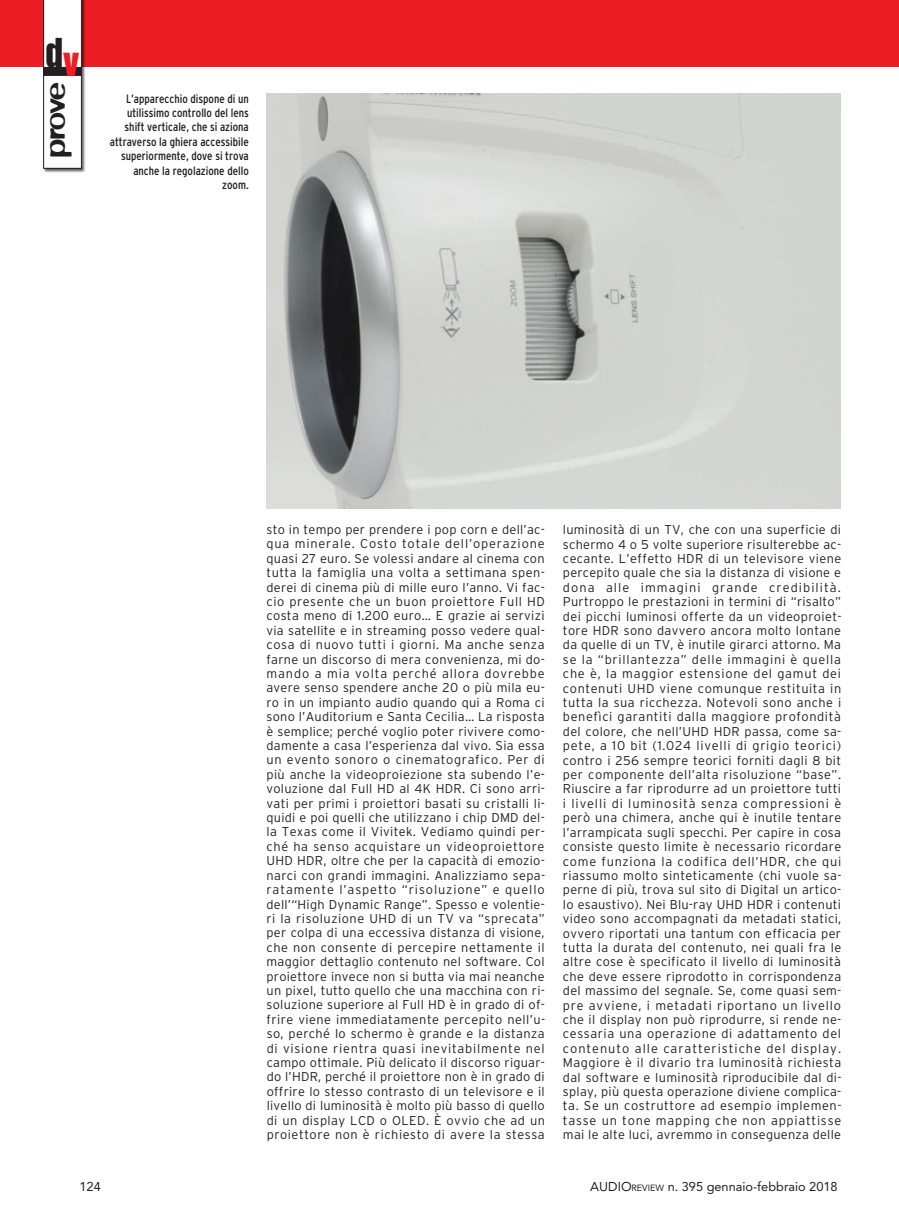
<style>
.page{position:relative;width:899px;height:1217px;background:#fff}
.page>*{position:absolute;margin:0;border:0;box-sizing:border-box;transform-origin:0 0}
.t1{font:36.45px "Helvetica Inserat";color:#231f20}
.t2{font:29.55px "Graphiti";letter-spacing:-.07em;color:#231f20}
.t3{font:300 12.75px/14.4px "Interstate";letter-spacing:.04em;color:#231f20;text-align:justify}
.t4{font:12.75px "Avenir";color:#231f20}
.t5{font:condensed 12px/14.4px "Interstate";color:#231f20;text-align:right}
.s1{color:#ed1d24}
.s2{font-size:9px}
</style>
<div class="page">
<hr style="left:896px;top:0;width:2px;height:67px;background:#ed1d24">
<div style="left:0;top:0;width:896px;height:67px;background:#ed1d24"></div>
<img style="left:43px;top:0;width:43px;height:173px">
<svg style="left:43px;top:0;width:39px;height:168px"></svg>
<div style="left:43px;top:67px;width:39px;height:9px;background:#231f20"></div>
<img style="left:266px;top:93px;width:574px;height:415px">
<h1 class="t1" style="left:45px;top:35px;width:36px">dd <span class="s1">vv</span></h1>
<h2 class="t2" style="left:37px;top:150px;width:76px;rotate:-90deg">prove</h2>
<p class="t5" style="left:110px;top:91px;width:140px">L’apparecchio dispone di un utilissimo controllo del lens shift verticale, che si aziona attraverso la ghiera accessibile superiormente, dove si trova anche la regolazione dello zoom.</p>
<p class="t3" style="left:266px;top:522px;width:280px">sto in tempo per prendere i pop corn e dell’ac&shy;qua minerale. Costo totale dell’operazione quasi 27 euro. Se volessi andare al cinema con tutta la famiglia una volta a settimana spen&shy;derei di cinema più di mille euro l’anno. Vi fac&shy;cio presente che un buon proiettore Full HD costa meno di 1.200 euro… E grazie ai servizi via satellite e in streaming posso vedere qual&shy;cosa di nuovo tutti i giorni. Ma anche senza farne un discorso di mera convenienza, mi do&shy;mando a mia volta perché allora dovrebbe avere senso spendere anche 20 o più mila eu&shy;ro in un impianto audio quando qui a Roma ci sono l’Auditorium e Santa Cecilia… La risposta è semplice; perché voglio poter rivivere como&shy;damente a casa l’esperienza dal vivo. Sia essa un evento sonoro o cinematografico. Per di più anche la videoproiezione sta subendo l’e&shy;voluzione dal Full HD al 4K HDR. Ci sono arri&shy;vati per primi i proiettori basati su cristalli li&shy;quidi e poi quelli che utilizzano i chip DMD del&shy;la Texas come il Vivitek. Vediamo quindi per&shy;ché ha senso acquistare un videoproiettore UHD HDR, oltre che per la capacità di emozio&shy;narci con grandi immagini. Analizziamo sepa&shy;ratamente l’aspetto “risoluzione” e quello dell’“High Dynamic Range”. Spesso e volentie&shy;ri la risoluzione UHD di un TV va “sprecata” per colpa di una eccessiva distanza di visione, che non consente di percepire nettamente il maggior dettaglio contenuto nel software. Col proiettore invece non si butta via mai neanche un pixel, tutto quello che una macchina con ri&shy;soluzione superiore al Full HD è in grado di of&shy;frire viene immediatamente percepito nell’u&shy;so, perché lo schermo è grande e la distanza di visione rientra quasi inevitabilmente nel campo ottimale. Più delicato il discorso riguar&shy;do l’HDR, perché il proiettore non è in grado di offrire lo stesso contrasto di un televisore e il livello di luminosità è molto più basso di quello di un display LCD o OLED. È ovvio che ad un proiettore non è richiesto di avere la stessa</p>
<p class="t3" style="left:563px;top:522px;width:280px">luminosità di un TV, che con una superficie di schermo 4 o 5 volte superiore risulterebbe ac&shy;cecante. L’effetto HDR di un televisore viene percepito quale che sia la distanza di visione e dona alle immagini grande credibilità.<br>Purtroppo le prestazioni in termini di “risalto” dei picchi luminosi offerte da un videoproiet&shy;tore HDR sono davvero ancora molto lontane da quelle di un TV, è inutile girarci attorno. Ma se la “brillantezza” delle immagini è quella che è, la maggior estensione del gamut dei contenuti UHD viene comunque restituita in tutta la sua ricchezza. Notevoli sono anche i benefìci garantiti dalla maggiore profondità del colore, che nell’UHD HDR passa, come sa&shy;pete, a 10 bit (1.024 livelli di grigio teorici) contro i 256 sempre teorici forniti dagli 8 bit per componente dell’alta risoluzione “base”.<br>Riuscire a far riprodurre ad un proiettore tutti i livelli di luminosità senza compressioni è però una chimera, anche qui è inutile tentare l’arrampicata sugli specchi. Per capire in cosa consiste questo limite è necessario ricordare come funziona la codifica dell’HDR, che qui riassumo molto sinteticamente (chi vuole sa&shy;perne di più, trova sul sito di Digital un artico&shy;lo esaustivo). Nei Blu-ray UHD HDR i contenuti video sono accompagnati da metadati statici, ovvero riportati una tantum con efficacia per tutta la durata del contenuto, nei quali fra le altre cose è specificato il livello di luminosità che deve essere riprodotto in corrispondenza del massimo del segnale. Se, come quasi sem&shy;pre avviene, i metadati riportano un livello che il display non può riprodurre, si rende ne&shy;cessaria una operazione di adattamento del contenuto alle caratteristiche del display.<br>Maggiore è il divario tra luminosità richiesta dal software e luminosità riproducibile dal di&shy;splay, più questa operazione diviene complica&shy;ta. Se un costruttore ad esempio implemen&shy;tasse un tone mapping che non appiattisse mai le alte luci, avremmo in conseguenza delle</p>
<p class="t4" style="left:79px;top:1176px;width:23px">124</p>
<p class="t4" style="left:590px;top:1175px;width:249px">AUDIO<span class="s2">REVIEW</span> n. 395 gennaio-febbraio 2018</p>
</div>
